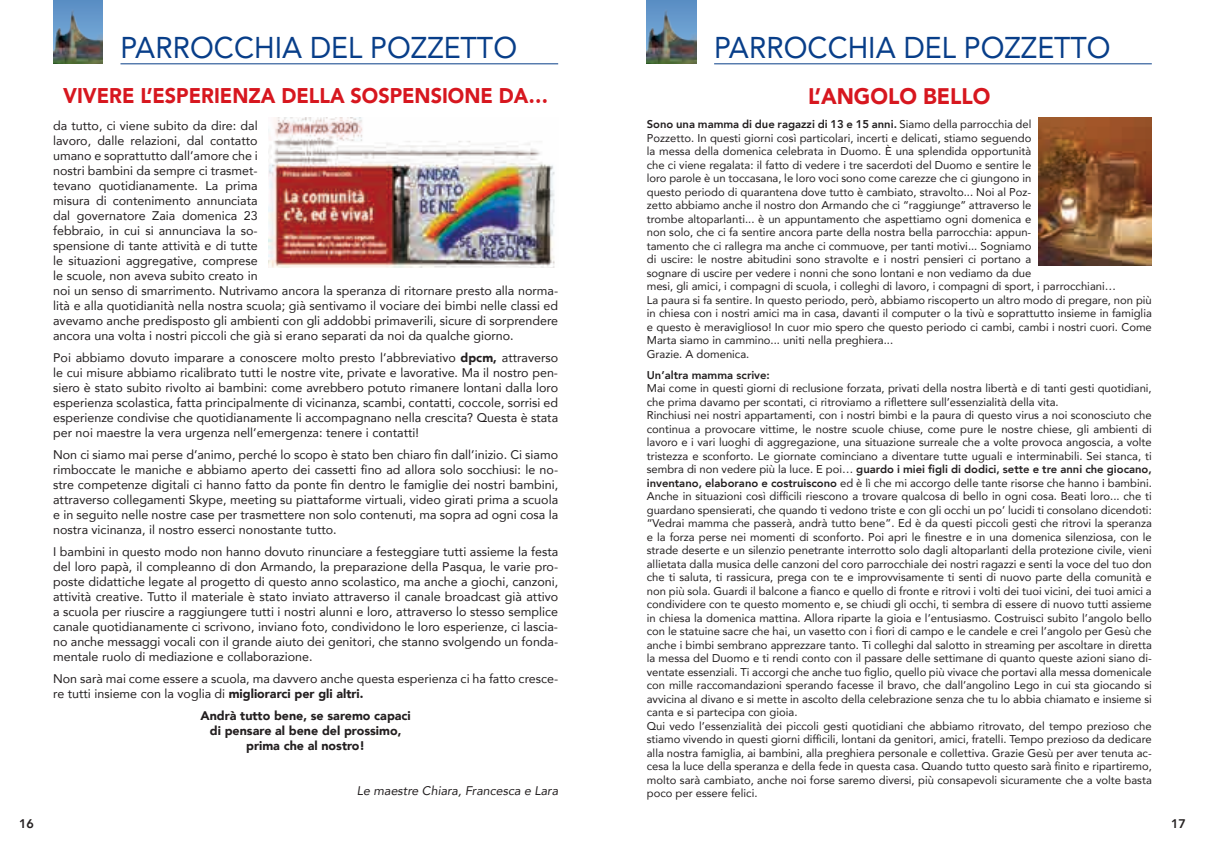
<style>
.page{position:relative;width:1205px;height:851px;background:#fff}
.page>*{position:absolute;margin:0;border:0;box-sizing:border-box;transform-origin:0 0}
.t1{font:30px "Avenir";color:#083e89;scale:.95 1}
.t2{font:900 22.5px "Avenir";color:#d7171f;scale:.94 1}
.t3{font:900 21.25px "Avenir";color:#d7171f;scale:.93 1}
.t4{font:12.5px/15px "Avenir";color:#231f20;text-align:justify}
.t5{font:900 12.5px/15px "Avenir";color:#231f20;text-align:center}
.t6{font:italic 12.5px "Avenir";color:#231f20}
.t7{font:800 12.5px "Avenir";color:#231f20}
.t8{font:11.25px/13.5px "Avenir";color:#231f20}
.t9{font:800 11.25px "Avenir";color:#231f20}
.s1{font-weight:900}
.s2{font-weight:800}
</style>
<div class="page">
<hr style="left:120px;top:63px;width:438px;height:1px;background:#083e89">
<img style="left:53px;top:0;width:50px;height:64px">
<img style="left:268px;top:117px;width:287px;height:150px">
<hr style="left:714px;top:63px;width:438px;height:1px;background:#083e89">
<div style="left:647px;top:0;width:49px;height:64px;background:#5b90c5"></div>
<img style="left:647px;top:9px;width:49px;height:55px">
<img style="left:1038px;top:117px;width:114px;height:149px">
<h1 class="t1" style="left:120px;top:24px;width:419px">PARROCCHIA DEL POZZETTO</h1>
<h3 class="t3" style="left:63px;top:77px;width:523px">VIVERE L’ESPERIENZA DELLA SOSPENSIONE DA…</h3>
<p class="t4" style="left:53px;top:117px;width:506px;text-align:left">da tutto, ci viene subito da dire: dal<br>lavoro, dalle relazioni, dal contatto<br>umano e soprattutto dall’amore che i<br>nostri bambini da sempre ci trasmet-<br>tevano quotidianamente. La prima<br>misura di contenimento annunciata<br>dal governatore Zaia domenica 23<br>febbraio, in cui si annunciava la so-<br>spensione di tante attività e di tutte<br>le situazioni aggregative, comprese<br>le scuole, non aveva subito creato in<br>noi un senso di smarrimento. Nutrivamo ancora la speranza di ritornare presto alla norma&shy;lità e alla quotidianità nella nostra scuola; già sentivamo il vociare dei bimbi nelle classi ed avevamo anche predisposto gli ambienti con gli addobbi primaverili, sicure di sorprendere ancora una volta i nostri piccoli che già si erano separati da noi da qualche giorno.</p>
<p class="t4" style="left:53px;top:349px;width:506px">Poi abbiamo dovuto imparare a conoscere molto presto l’abbreviativo <span class="s1">dpcm,</span> attraverso le cui misure abbiamo ricalibrato tutti le nostre vite, private e lavorative. Ma il nostro pen&shy;siero è stato subito rivolto ai bambini: come avrebbero potuto rimanere lontani dalla loro esperienza scolastica, fatta principalmente di vicinanza, scambi, contatti, coccole, sorrisi ed esperienze condivise che quotidianamente li accompagnano nella crescita? Questa è stata per noi maestre la vera urgenza nell’emergenza: tenere i contatti!</p>
<p class="t4" style="left:53px;top:446px;width:506px">Non ci siamo mai perse d’animo, perché lo scopo è stato ben chiaro fin dall’inizio. Ci siamo rimboccate le maniche e abbiamo aperto dei cassetti fino ad allora solo socchiusi: le no&shy;stre competenze digitali ci hanno fatto da ponte fin dentro le famiglie dei nostri bambini, attraverso collegamenti Skype, meeting su piattaforme virtuali, video girati prima a scuola e in seguito nelle nostre case per trasmettere non solo contenuti, ma sopra ad ogni cosa la nostra vicinanza, il nostro esserci nonostante tutto.</p>
<p class="t4" style="left:53px;top:543px;width:506px">I bambini in questo modo non hanno dovuto rinunciare a festeggiare tutti assieme la festa del loro papà, il compleanno di don Armando, la preparazione della Pasqua, le varie pro&shy;poste didattiche legate al progetto di questo anno scolastico, ma anche a giochi, canzoni, attività creative. Tutto il materiale è stato inviato attraverso il canale broadcast già attivo a scuola per riuscire a raggiungere tutti i nostri alunni e loro, attraverso lo stesso semplice canale quotidianamente ci scrivono, inviano foto, condividono le loro esperienze, ci lascia&shy;no anche messaggi vocali con il grande aiuto dei genitori, che stanno svolgendo un fonda&shy;mentale ruolo di mediazione e collaborazione.</p>
<p class="t4" style="left:53px;top:671px;width:506px">Non sarà mai come essere a scuola, ma davvero anche questa esperienza ci ha fatto cresce&shy;re tutti insieme con la voglia di <span class="s1">migliorarci per gli altri.</span></p>
<p class="t5" style="left:200px;top:708px;width:212px">Andrà tutto bene, se saremo capaci di pensare al bene del prossimo, prima che al nostro!</p>
<p class="t6" style="left:357px;top:782px;width:203px">Le maestre Chiara, Francesca e Lara</p>
<h1 class="t1" style="left:714px;top:24px;width:419px">PARROCCHIA DEL POZZETTO</h1>
<h2 class="t2" style="left:808px;top:77px;width:196px">L’ANGOLO BELLO</h2>
<p class="t8" style="left:647px;top:117px;width:506px"><span class="s2">Sono una mamma di due ragazzi di 13 e 15 anni.</span> Siamo della parrocchia del<br>Pozzetto. In questi giorni così particolari, incerti e delicati, stiamo seguendo<br>la messa della domenica celebrata in Duomo. È una splendida opportunità<br>che ci viene regalata: il fatto di vedere i tre sacerdoti del Duomo e sentire le<br>loro parole è un toccasana, le loro voci sono come carezze che ci giungono in<br>questo periodo di quarantena dove tutto è cambiato, stravolto... Noi al Poz-<br>zetto abbiamo anche il nostro don Armando che ci “raggiunge’’ attraverso le<br>trombe altoparlanti... è un appuntamento che aspettiamo ogni domenica e<br>non solo, che ci fa sentire ancora parte della nostra bella parrocchia: appun-<br>tamento che ci rallegra ma anche ci commuove, per tanti motivi... Sogniamo<br>di uscire: le nostre abitudini sono stravolte e i nostri pensieri ci portano a<br>sognare di uscire per vedere i nonni che sono lontani e non vediamo da due<br>mesi, gli amici, i compagni di scuola, i colleghi di lavoro, i compagni di sport, i parrocchiani…<br>La paura si fa sentire. In questo periodo, però, abbiamo riscoperto un altro modo di pregare, non più in chiesa con i nostri amici ma in casa, davanti il computer o la tivù e soprattutto insieme in famiglia e questo è meraviglioso! In cuor mio spero che questo periodo ci cambi, cambi i nostri cuori. Come Marta siamo in cammino... uniti nella preghiera...<br>Grazie. A domenica.</p>
<p class="t9" style="left:647px;top:366px;width:125px">Un’altra mamma scrive:</p>
<p class="t8" style="left:647px;top:381px;width:506px">Mai come in questi giorni di reclusione forzata, privati della nostra libertà e di tanti gesti quotidiani, che prima davamo per scontati, ci ritroviamo a riflettere sull’essenzialità della vita.<br>Rinchiusi nei nostri appartamenti, con i nostri bimbi e la paura di questo virus a noi sconosciuto che continua a provocare vittime, le nostre scuole chiuse, come pure le nostre chiese, gli ambienti di lavoro e i vari luoghi di aggregazione, una situazione surreale che a volte provoca angoscia, a volte tristezza e sconforto. Le giornate cominciano a diventare tutte uguali e interminabili. Sei stanca, ti sembra di non vedere più la luce. E poi… <span class="s2">guardo i miei figli di dodici, sette e tre anni che giocano, inventano, elaborano e costruiscono</span> ed è lì che mi accorgo delle tante risorse che hanno i bambini.<br>Anche in situazioni così difficili riescono a trovare qualcosa di bello in ogni cosa. Beati loro... che ti guardano spensierati, che quando ti vedono triste e con gli occhi un po’ lucidi ti consolano dicendoti: “Vedrai mamma che passerà, andrà tutto bene”. Ed è da questi piccoli gesti che ritrovi la speranza e la forza perse nei momenti di sconforto. Poi apri le finestre e in una domenica silenziosa, con le strade deserte e un silenzio penetrante interrotto solo dagli altoparlanti della protezione civile, vieni allietata dalla musica delle canzoni del coro parrocchiale dei nostri ragazzi e senti la voce del tuo don che ti saluta, ti rassicura, prega con te e improvvisamente ti senti di nuovo parte della comunità e non più sola. Guardi il balcone a fianco e quello di fronte e ritrovi i volti dei tuoi vicini, dei tuoi amici a condividere con te questo momento e, se chiudi gli occhi, ti sembra di essere di nuovo tutti assieme in chiesa la domenica mattina. Allora riparte la gioia e l’entusiasmo. Costruisci subito l’angolo bello con le statuine sacre che hai, un vasetto con i fiori di campo e le candele e crei l’angolo per Gesù che anche i bimbi sembrano apprezzare tanto. Ti colleghi dal salotto in streaming per ascoltare in diretta la messa del Duomo e ti rendi conto con il passare delle settimane di quanto queste azioni siano di&shy;ventate essenziali. Ti accorgi che anche tuo figlio, quello più vivace che portavi alla messa domenicale con mille raccomandazioni sperando facesse il bravo, che dall’angolino Lego in cui sta giocando si avvicina al divano e si mette in ascolto della celebrazione senza che tu lo abbia chiamato e insieme si canta e si partecipa con gioia.<br>Qui vedo l’essenzialità dei piccoli gesti quotidiani che abbiamo ritrovato, del tempo prezioso che stiamo vivendo in questi giorni difficili, lontani da genitori, amici, fratelli. Tempo prezioso da dedicare alla nostra famiglia, ai bambini, alla preghiera personale e collettiva. Grazie Gesù per aver tenuta ac&shy;cesa la luce della speranza e della fede in questa casa. Quando tutto questo sarà finito e ripartiremo, molto sarà cambiato, anche noi forse saremo diversi, più consapevoli sicuramente che a volte basta poco per essere felici.</p>
<p class="t7" style="left:19px;top:813px;width:16px">16</p>
<p class="t7" style="left:1171px;top:813px;width:16px">17</p>
</div>
